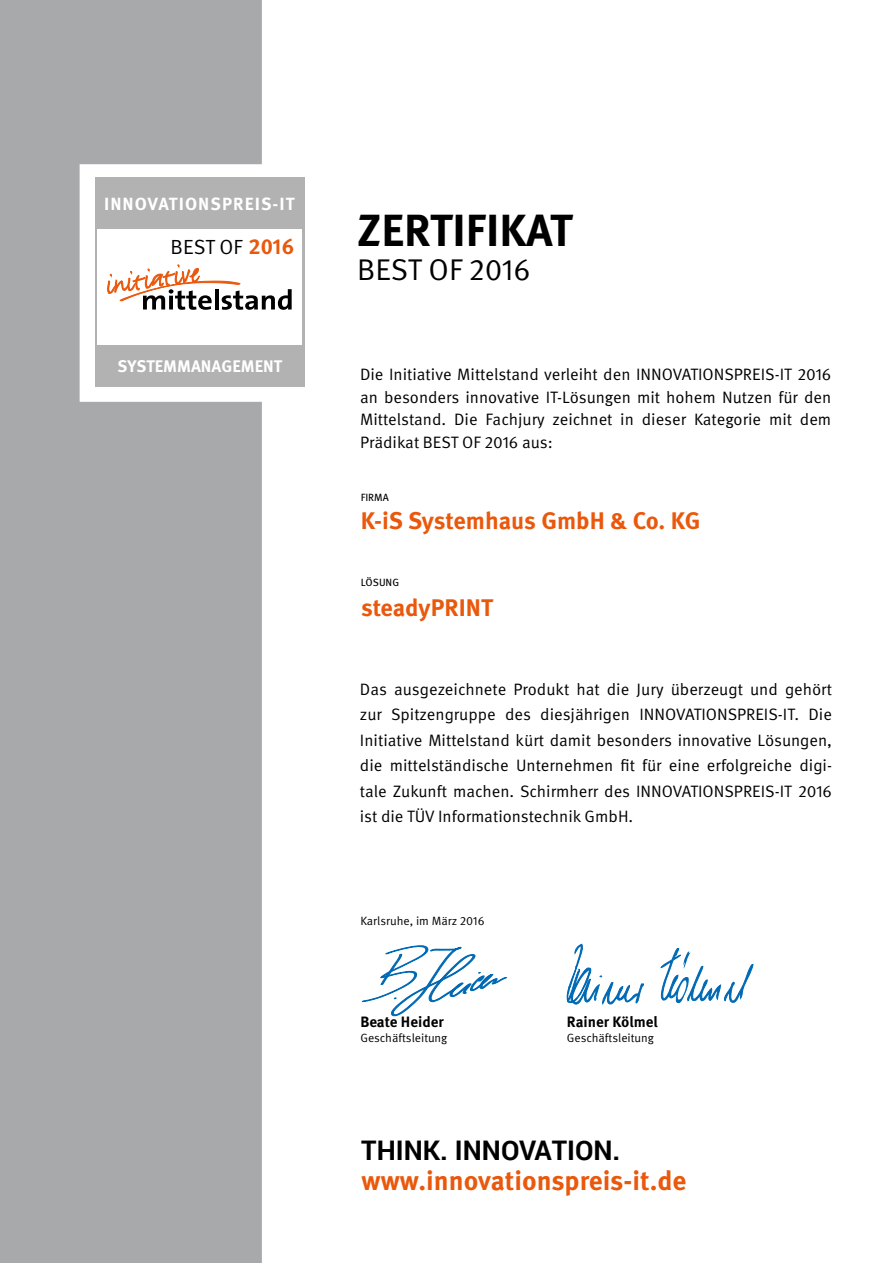
<style>
.page{position:relative;width:893px;height:1263px;background:#fff}
.page>*{position:absolute;margin:0;border:0;box-sizing:border-box;transform-origin:0 0}
.t1{font:700 45px "Meta Pro";color:#000}
.t2{font:30px "Meta Pro";color:#000}
.t3{font:700 27px "Meta Pro";color:#ea580c}
.t4{font:700 27px "Roboto";color:#000}
.t5{font:700 24px "Meta Pro";color:#ea580c}
.t6{font:20.55px "Meta Pro";color:#000}
.t7{font:700 17.7px "Meta Pro";letter-spacing:.06em;color:#fff}
.t8{font:700 16.8px "Meta Pro";color:#fff}
.t9{font:16.5px/25.5px "Meta Pro";color:#000;text-align:justify}
.t10{font:700 15px "Meta Pro";color:#000}
.t11{font:12px "Meta Pro";color:#000}
.t12{font:10.5px "Meta Pro";color:#000}
.s1{font-weight:700;font-size:21.75px;color:#ea580c}
</style>
<div class="page">
<svg style="left:362px;top:945px;width:146px;height:72px"></svg>
<svg style="left:660px;top:948px;width:94px;height:56px"></svg>
<svg style="left:566px;top:944px;width:78px;height:61px"></svg>
<div style="left:0;top:0;width:262px;height:1263px;background:#a8a9ab"></div>
<div style="left:95px;top:177px;width:210px;height:210px;background:#b3b2b2"></div>
<div style="left:98px;top:229px;width:204px;height:116px;background:#fff"></div>
<svg style="left:108px;top:265px;width:184px;height:45px"></svg>
<p class="t7" style="left:104px;top:193px;width:192px">INNOVATIONSPREIS-IT</p>
<p class="t6" style="left:171px;top:235px;width:125px">BEST OF <span class="s1">2016</span></p>
<p class="t8" style="left:117px;top:356px;width:166px">SYSTEMMANAGEMENT</p>
<h1 class="t1" style="left:357px;top:202px;width:217px">ZERTIFIKAT</h1>
<h2 class="t2" style="left:357px;top:251px;width:175px">BEST OF 2016</h2>
<p class="t9" style="left:360px;top:363px;width:473px;line-height:22.5px">Die Initiative Mittelstand verleiht den INNOVATIONSPREIS-IT 2016 an besonders innovative IT-Lösungen mit hohem Nutzen für den Mittelstand. Die Fachjury zeichnet in dieser Kategorie mit dem Prädikat BEST OF 2016 aus:</p>
<p class="t12" style="left:361px;top:491px;width:30px">FIRMA</p>
<h3 class="t5" style="left:361px;top:505px;width:341px">K-iS Systemhaus GmbH &amp; Co. KG</h3>
<p class="t12" style="left:361px;top:576px;width:40px">LÖSUNG</p>
<h3 class="t5" style="left:361px;top:592px;width:134px">steadyPRINT</h3>
<p class="t9" style="left:360px;top:677px;width:474px">Das ausgezeichnete Produkt hat die Jury überzeugt und gehört zur Spitzengruppe des diesjährigen INNOVATIONSPREIS-IT. Die Initiative Mittelstand kürt damit besonders innovative Lösungen, die mittelständische Unternehmen fit für eine erfolgreiche digi&shy;tale Zukunft machen. Schirmherr des INNOVATIONSPREIS-IT 2016 ist die TÜV Informationstechnik GmbH.</p>
<p class="t11" style="left:360px;top:914px;width:126px">Karlsruhe, im März 2016</p>
<p class="t10" style="left:360px;top:1013px;width:85px">Beate Heider</p>
<p class="t11" style="left:360px;top:1031px;width:89px">Geschäftsleitung</p>
<p class="t10" style="left:567px;top:1013px;width:93px">Rainer Kölmel</p>
<p class="t11" style="left:567px;top:1031px;width:89px">Geschäftsleitung</p>
<h3 class="t4" style="left:361px;top:1131px;width:261px">THINK. INNOVATION.</h3>
<h3 class="t3" style="left:362px;top:1163px;width:326px">www.innovationspreis-it.de</h3>
</div>
